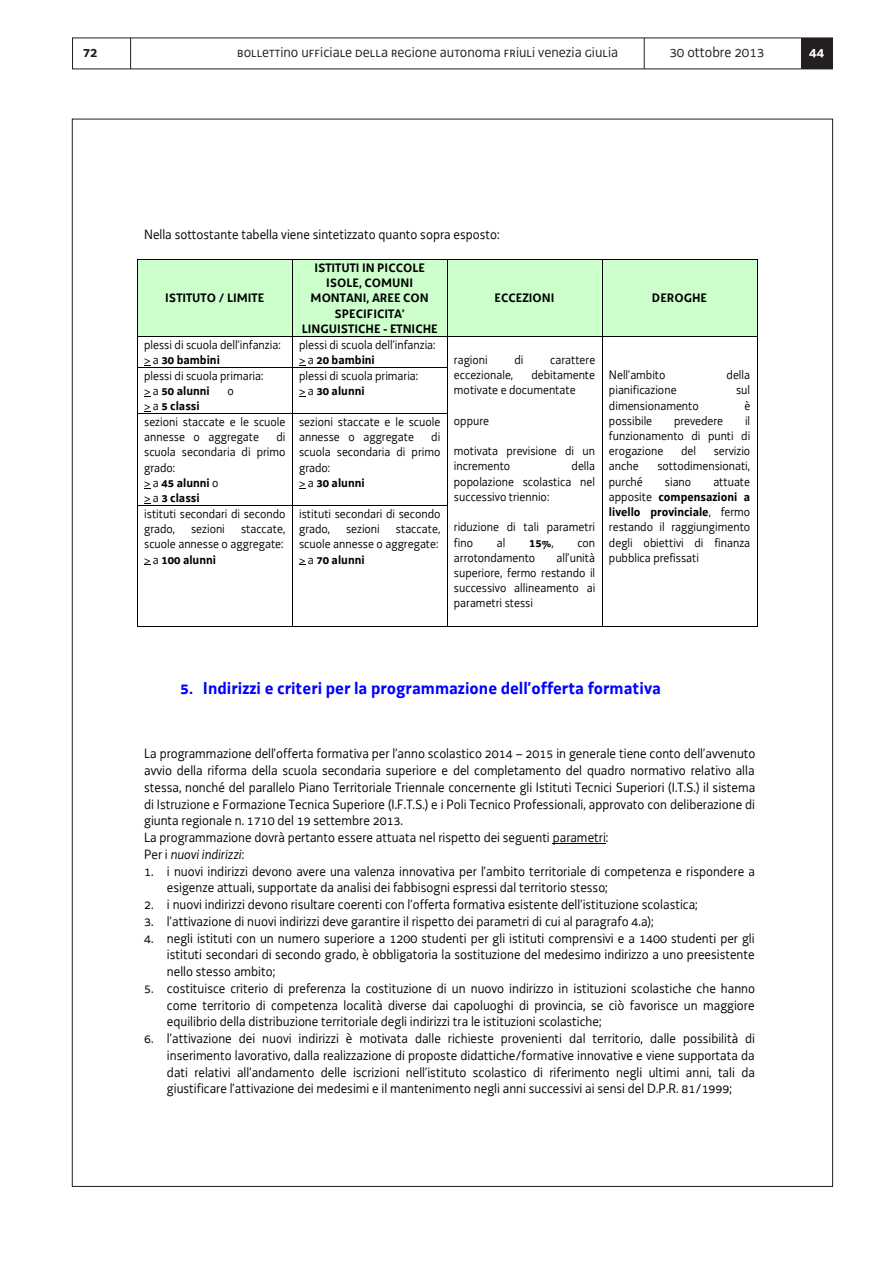
<style>
.page{position:relative;width:893px;height:1263px;background:#fff}
.page>*{position:absolute;margin:0;border:0;box-sizing:border-box;transform-origin:0 0}
.t1{font:700 17.7px "Decima WE";color:#00f}
.t2{font:15px "Decima UNI";color:#231f20}
.t3{font:15px "Decima WE";color:#231f20}
.t4{font:700 15px "Decima WE";color:#231f20}
.t5{font:700 15px "Decima WE";color:#fff}
.t6{font:13.95px/16.8px "Decima WE";color:#000;text-align:justify}
.t7{font:12.75px/15.3px "Decima WE";color:#000}
.t8{font:700 12.75px/15.3px "Decima WE";color:#000;text-align:center}
.s1{font-weight:700}
.s2{font-weight:400}
.s3{font-style:italic}
</style>
<div class="page">
<hr style="left:130px;top:38px;width:1px;height:31px;background:#231f20">
<hr style="left:644px;top:38px;width:1px;height:31px;background:#231f20">
<div style="left:801px;top:38px;width:31px;height:31px;background:#231f20"></div>
<div style="left:137px;top:259px;width:621px;height:77px;background:#cfc"></div>
<hr style="left:137px;top:260px;width:1px;height:76px;background:#000">
<hr style="left:292px;top:260px;width:1px;height:76px;background:#000">
<hr style="left:447px;top:260px;width:1px;height:76px;background:#000">
<hr style="left:602px;top:260px;width:1px;height:76px;background:#000">
<hr style="left:757px;top:260px;width:1px;height:76px;background:#000">
<hr style="left:137px;top:336px;width:620px;height:1px;background:#000">
<hr style="left:137px;top:336px;width:1px;height:31px;background:#000">
<hr style="left:292px;top:336px;width:1px;height:31px;background:#000">
<hr style="left:447px;top:336px;width:1px;height:31px;background:#000">
<hr style="left:602px;top:336px;width:1px;height:31px;background:#000">
<hr style="left:757px;top:336px;width:1px;height:31px;background:#000">
<hr style="left:137px;top:367px;width:310px;height:1px;background:#000">
<hr style="left:137px;top:368px;width:1px;height:45px;background:#000">
<hr style="left:292px;top:368px;width:1px;height:45px;background:#000">
<hr style="left:447px;top:368px;width:1px;height:45px;background:#000">
<hr style="left:602px;top:368px;width:1px;height:45px;background:#000">
<hr style="left:757px;top:368px;width:1px;height:45px;background:#000">
<hr style="left:137px;top:413px;width:310px;height:1px;background:#000">
<hr style="left:137px;top:414px;width:1px;height:91px;background:#000">
<hr style="left:292px;top:414px;width:1px;height:91px;background:#000">
<hr style="left:447px;top:414px;width:1px;height:91px;background:#000">
<hr style="left:602px;top:414px;width:1px;height:91px;background:#000">
<hr style="left:757px;top:414px;width:1px;height:91px;background:#000">
<hr style="left:137px;top:505px;width:310px;height:1px;background:#000">
<hr style="left:137px;top:506px;width:1px;height:120px;background:#000">
<hr style="left:137px;top:626px;width:155px;height:1px;background:#000">
<hr style="left:292px;top:506px;width:1px;height:120px;background:#000">
<hr style="left:293px;top:626px;width:154px;height:1px;background:#000">
<hr style="left:447px;top:506px;width:1px;height:120px;background:#000">
<hr style="left:447px;top:626px;width:155px;height:1px;background:#000">
<hr style="left:602px;top:506px;width:1px;height:120px;background:#000">
<hr style="left:602px;top:626px;width:155px;height:1px;background:#000">
<hr style="left:757px;top:506px;width:1px;height:120px;background:#000">
<hr style="left:553px;top:843px;width:53px;height:1px;background:#000">
<p class="t4" style="left:83px;top:43px;width:17px">72</p>
<p class="t2" style="left:237px;top:43px;width:382px">bollettino ufficiale della regione autonoma friuli venezia giulia</p>
<p class="t3" style="left:669px;top:43px;width:97px">30 ottobre 2013</p>
<p class="t5" style="left:809px;top:43px;width:16px">44</p>
<p class="t6" style="left:144px;top:226px;width:357px">Nella sottostante tabella viene sintetizzato quanto sopra esposto:</p>
<p class="t8" style="left:165px;top:291px;width:100px">ISTITUTO / LIMITE</p>
<p class="t8" style="left:302px;top:260px;width:138px">ISTITUTI IN PICCOLE<br>ISOLE, COMUNI<br>MONTANI, AREE CON<br>SPECIFICITA’<br>LINGUISTICHE - ETNICHE</p>
<p class="t7" style="left:144px;top:337px;width:138px">plessi di scuola dell’infanzia: &gt; a <span class="s1">30 bambini</span></p>
<p class="t7" style="left:299px;top:337px;width:138px">plessi di scuola dell’infanzia: &gt; a <span class="s1">20 bambini</span></p>
<p class="t7" style="left:144px;top:368px;width:121px">plessi di scuola primaria: &gt; a <span class="s1">50 alunni</span></p>
<p class="t7" style="left:299px;top:368px;width:121px">plessi di scuola primaria: &gt; a <span class="s1">30 alunni</span></p>
<p class="t7" style="left:227px;top:383px;width:8px">o</p>
<p class="t8" style="left:144px;top:398px;width:57px"><span class="s2">&gt; a</span> 5 classi</p>
<p class="t7" style="left:144px;top:414px;width:143px">sezioni staccate e le scuole annesse o aggregate</p>
<p class="t7" style="left:144px;top:429px;width:143px;text-indent:132px">di scuola secondaria di primo grado:<br>&gt; a <span class="s1">45 alunni</span> o<br>&gt; a <span class="s1">3 classi</span></p>
<p class="t7" style="left:299px;top:414px;width:143px">sezioni staccate e le scuole annesse o aggregate</p>
<p class="t7" style="left:299px;top:429px;width:143px;text-indent:132px">di scuola secondaria di primo grado:<br>&gt; a <span class="s1">30 alunni</span></p>
<p class="t7" style="left:144px;top:506px;width:143px">istituti secondari di secondo grado,</p>
<p class="t7" style="left:191px;top:521px;width:35px">sezioni</p>
<p class="t7" style="left:144px;top:521px;width:143px;text-indent:97px">staccate, scuole annesse o aggregate: &gt; a <span class="s1">100 alunni</span></p>
<p class="t7" style="left:299px;top:506px;width:143px">istituti secondari di secondo grado,</p>
<p class="t7" style="left:346px;top:521px;width:35px">sezioni</p>
<p class="t7" style="left:299px;top:521px;width:143px;text-indent:97px">staccate, scuole annesse o aggregate: &gt; a <span class="s1">70 alunni</span></p>
<p class="t8" style="left:495px;top:291px;width:61px">ECCEZIONI</p>
<p class="t8" style="left:652px;top:291px;width:57px">DEROGHE</p>
<p class="t7" style="left:454px;top:352px;width:35px">ragioni</p>
<p class="t7" style="left:514px;top:352px;width:10px">di</p>
<p class="t7" style="left:550px;top:352px;width:47px">carattere</p>
<p class="t7" style="left:454px;top:367px;width:61px">eccezionale,</p>
<p class="t7" style="left:454px;top:367px;width:143px;text-indent:78px">debitamente motivate e documentate</p>
<p class="t7" style="left:454px;top:413px;width:37px">oppure</p>
<p class="t7" style="left:454px;top:443px;width:143px">motivata previsione di un incremento</p>
<p class="t7" style="left:454px;top:459px;width:143px;text-align:justify;text-indent:118px">della popolazione scolastica nel successivo triennio:</p>
<p class="t7" style="left:454px;top:519px;width:143px">riduzione di tali parametri fino</p>
<p class="t7" style="left:497px;top:535px;width:10px">al</p>
<p class="t8" style="left:529px;top:535px;width:26px">15%<span class="s2">,</span></p>
<p class="t7" style="left:577px;top:535px;width:19px">con</p>
<p class="t7" style="left:454px;top:550px;width:83px">arrotondamento</p>
<p class="t7" style="left:454px;top:550px;width:143px;text-align:justify;text-indent:103px">all’unità superiore, fermo restando il successivo allineamento ai parametri stessi</p>
<p class="t7" style="left:609px;top:367px;width:58px">Nell’ambito</p>
<p class="t7" style="left:727px;top:367px;width:25px">della</p>
<p class="t7" style="left:609px;top:383px;width:69px">pianificazione</p>
<p class="t7" style="left:736px;top:383px;width:16px">sul</p>
<p class="t7" style="left:609px;top:398px;width:91px">dimensionamento</p>
<p class="t7" style="left:744px;top:398px;width:7px">è</p>
<p class="t7" style="left:609px;top:413px;width:45px">possibile</p>
<p class="t7" style="left:674px;top:413px;width:51px">prevedere</p>
<p class="t7" style="left:609px;top:413px;width:143px;text-align:justify;text-indent:136px">il funzionamento di punti di erogazione</p>
<p class="t7" style="left:681px;top:443px;width:16px">del</p>
<p class="t7" style="left:714px;top:443px;width:38px">servizio</p>
<p class="t7" style="left:609px;top:459px;width:31px">anche</p>
<p class="t7" style="left:657px;top:459px;width:94px">sottodimensionati,</p>
<p class="t7" style="left:609px;top:474px;width:35px">purché</p>
<p class="t7" style="left:665px;top:474px;width:28px">siano</p>
<p class="t7" style="left:609px;top:474px;width:143px;text-align:justify;text-indent:104px">attuate apposite <span class="s1">compensazioni a livello provinciale</span>, fermo restando il raggiungimento degli obiettivi di finanza pubblica prefissati</p>
<p class="t1" style="left:180px;top:677px;width:482px">5. Indirizzi e criteri per la programmazione dell’offerta formativa</p>
<p class="t6" style="left:144px;top:745px;width:613px;text-align:left">La programmazione dell’offerta formativa per l’anno scolastico 2014 – 2015 in generale tiene conto dell’avvenuto avvio della riforma della scuola secondaria superiore e del completamento del quadro normativo relativo alla stessa, nonché del parallelo Piano Territoriale Triennale concernente gli Istituti Tecnici Superiori (I.T.S.) il sistema di Istruzione e Formazione Tecnica Superiore (I.F.T.S.) e i Poli Tecnico Professionali, approvato con deliberazione di giunta regionale n. 1710 del 19 settembre 2013.<br>La programmazione dovrà pertanto essere attuata nel rispetto dei seguenti parametri:<br>Per i <span class="s3">nuovi indirizzi</span>:</p>
<p class="t6" style="left:167px;top:863px;width:589px;text-indent:-23px">1. i nuovi indirizzi devono avere una valenza innovativa per l’ambito territoriale di competenza e rispondere a esigenze attuali, supportate da analisi dei fabbisogni espressi dal territorio stesso;</p>
<p class="t6" style="left:144px;top:896px;width:555px">2. i nuovi indirizzi devono risultare coerenti con l’offerta formativa esistente dell’istituzione scolastica;</p>
<p class="t6" style="left:144px;top:913px;width:511px">3. l’attivazione di nuovi indirizzi deve garantire il rispetto dei parametri di cui al paragrafo 4.a);</p>
<p class="t6" style="left:167px;top:930px;width:589px;text-indent:-23px">4. negli istituti con un numero superiore a 1200 studenti per gli istituti comprensivi e a 1400 studenti per gli istituti secondari di secondo grado, è obbligatoria la sostituzione del medesimo indirizzo a uno preesistente nello stesso ambito;</p>
<p class="t6" style="left:167px;top:980px;width:590px;text-indent:-23px">5. costituisce criterio di preferenza la costituzione di un nuovo indirizzo in istituzioni scolastiche che hanno come territorio di competenza località diverse dai capoluoghi di provincia, se ciò favorisce un maggiore equilibrio della distribuzione territoriale degli indirizzi tra le istituzioni scolastiche;</p>
<p class="t6" style="left:167px;top:1030px;width:590px;text-indent:-23px">6. l’attivazione dei nuovi indirizzi è motivata dalle richieste provenienti dal territorio, dalle possibilità di inserimento lavorativo, dalla realizzazione di proposte didattiche/formative innovative e viene supportata da dati relativi all’andamento delle iscrizioni nell’istituto scolastico di riferimento negli ultimi anni, tali da giustificare l’attivazione dei medesimi e il mantenimento negli anni successivi ai sensi del D.P.R. 81/1999;</p>
</div>
